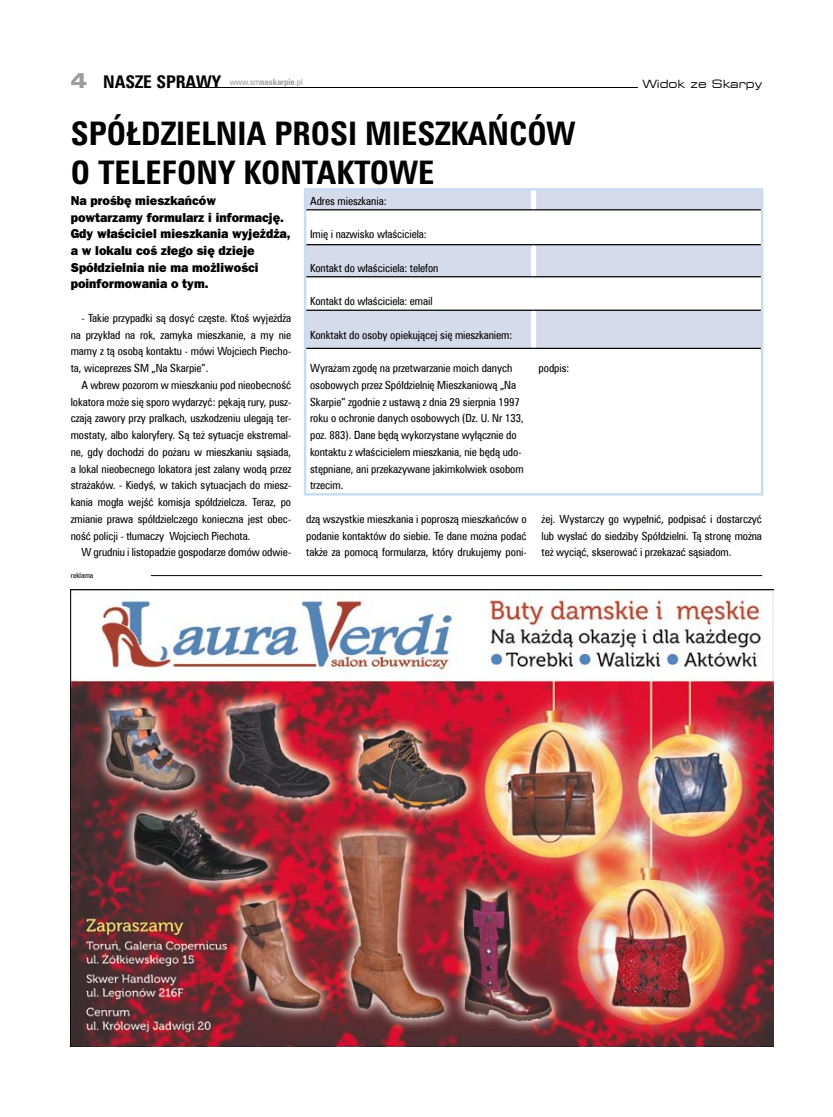
<style>
.page{position:relative;width:833px;height:1117px;background:#fff}
.page>*{position:absolute;margin:0;border:0;box-sizing:border-box;transform-origin:0 0}
.t1{font:700 32.5px "Zurich Cn EU";color:#000}
.t2{font:700 17.5px "Zurich Cn EU";color:#000}
.t3{font:800 13px/16.8px "Franklin Gothic Pl";color:#000;scale:.96 1}
.t4{font:11.25px/16.8px "Zurich Cn EU";letter-spacing:-.005em;color:#000;text-align:justify}
.t5{font:expanded 11.25px "Square 721 BT";color:#000}
.t6{font:8.75px "Zurich Cn EU";color:#9c9d9f}
.t7{font:7.5px "Zurich Cn EU";color:#000}
.s1{font-family:"Zurich Blk Ex EU";font-weight:400;font-size:21.25px;color:#9c9d9f}
.s2{font-weight:700;font-size:17.5px;color:#000}
.s3{font-weight:700}
</style>
<div class="page">
<hr style="left:183px;top:87px;width:455px;height:1px;background:#000">
<img style="left:71px;top:589px;width:702px;height:456px">
<hr style="left:151px;top:575px;width:611px;height:1px;background:#000">
<svg style="left:306px;top:190px;width:455px;height:157px;fill:#d6dbec"></svg>
<hr style="left:304px;top:188px;width:229px;height:2px;background:#c8dcf0">
<hr style="left:304px;top:190px;width:2px;height:20px;background:#c8dcf0">
<hr style="left:533px;top:188px;width:230px;height:2px;background:#c8dcf0">
<hr style="left:761px;top:190px;width:2px;height:20px;background:#c8dcf0">
<hr style="left:304px;top:210px;width:2px;height:35px;background:#c8dcf0">
<hr style="left:761px;top:210px;width:2px;height:35px;background:#c8dcf0">
<hr style="left:304px;top:245px;width:2px;height:32px;background:#c8dcf0">
<hr style="left:761px;top:245px;width:2px;height:32px;background:#c8dcf0">
<hr style="left:304px;top:277px;width:2px;height:33px;background:#c8dcf0">
<hr style="left:761px;top:277px;width:2px;height:33px;background:#c8dcf0">
<hr style="left:304px;top:310px;width:2px;height:38px;background:#c8dcf0">
<hr style="left:761px;top:310px;width:2px;height:38px;background:#c8dcf0">
<hr style="left:304px;top:348px;width:2px;height:145px;background:#c8dcf0">
<hr style="left:761px;top:348px;width:2px;height:145px;background:#c8dcf0">
<hr style="left:304px;top:493px;width:229px;height:2px;background:#c8dcf0">
<hr style="left:533px;top:493px;width:230px;height:2px;background:#c8dcf0">
<div style="left:531px;top:190px;width:5px;height:19px;background:#fff"></div>
<div style="left:531px;top:210px;width:5px;height:34px;background:#fff"></div>
<div style="left:531px;top:245px;width:5px;height:31px;background:#fff"></div>
<div style="left:531px;top:277px;width:5px;height:32px;background:#fff"></div>
<div style="left:531px;top:311px;width:5px;height:36px;background:#fff"></div>
<hr style="left:306px;top:209px;width:227px;height:1px;background:#000">
<hr style="left:533px;top:209px;width:228px;height:1px;background:#000">
<hr style="left:306px;top:244px;width:227px;height:1px;background:#000">
<hr style="left:533px;top:244px;width:228px;height:1px;background:#000">
<hr style="left:306px;top:276px;width:227px;height:1px;background:#000">
<hr style="left:533px;top:276px;width:228px;height:1px;background:#000">
<hr style="left:306px;top:309px;width:227px;height:2px;background:#000">
<hr style="left:533px;top:309px;width:228px;height:2px;background:#000">
<hr style="left:306px;top:347px;width:227px;height:2px;background:#000">
<hr style="left:533px;top:347px;width:228px;height:2px;background:#000">
<h2 class="t2" style="left:71px;top:71px;width:43px"><span class="s1">4</span> NASZE</h2>
<p class="t6" style="left:156px;top:77px;width:148px"><span class="s2">SPRAWY</span> www.sm<span class="s3">NASKARPIE</span>.pl</p>
<p class="t5" style="left:642px;top:77px;width:121px">Widok ze Skarpy</p>
<h1 class="t1" style="left:71px;top:113px;width:163px">SPÓŁDZIELNIA</h1>
<h1 class="t1" style="left:274px;top:113px;width:109px">PROSI MIESZKA</h1>
<h1 class="t1" style="left:487px;top:113px;width:90px">ŃCÓW</h1>
<h1 class="t1" style="left:71px;top:152px;width:127px">O TELEFONY</h1>
<h1 class="t1" style="left:243px;top:152px;width:19px">KONTAKTO</h1>
<h1 class="t1" style="left:389px;top:152px;width:43px">WE</h1>
<p class="t3" style="left:71px;top:192px;width:230px">Na prośbę mieszkańców powtarzamy formularz i informację.<br>Gdy właściciel mieszkania wyjeżdża, a w lokalu coś złego się dzieje<br>Spółdzielnia nie ma możliwości poinformowania o tym.</p>
<p class="t4" style="left:71px;top:309px;width:222px;text-indent:11px">- Takie przypadki są dosyć częste. Ktoś wyjeżdża na przykład na rok, zamyka mieszkanie, a my nie mamy z tą osobą kontaktu - mówi Wojciech Piecho&shy;ta, wiceprezes SM „Na Skarpie”.</p>
<p class="t4" style="left:71px;top:376px;width:222px;text-indent:11px">A wbrew pozorom w mieszkaniu pod nieobecność lokatora może się sporo wydarzyć: pękają rury, pusz&shy;czają zawory przy pralkach, uszkodzeniu ulegają ter&shy;mostaty, albo kaloryfery. Są też sytuacje ekstremal&shy;ne, gdy dochodzi do pożaru w mieszkaniu sąsiada, a lokal nieobecnego lokatora jest zalany wodą przez strażaków. - Kiedyś, w takich sytuacjach do miesz&shy;kania mogła wejść komisja spółdzielcza. Teraz, po zmianie prawa spółdzielczego konieczna jest obec&shy;ność policji - tłumaczy Wojciech Piechota.</p>
<p class="t4" style="left:81px;top:544px;width:211px">W grudniu i listopadzie gospodarze domów odwie-</p>
<p class="t4" style="left:310px;top:192px;width:78px">Adres mieszkania:</p>
<p class="t4" style="left:310px;top:226px;width:118px">Imię i nazwisko właściciela:</p>
<p class="t4" style="left:310px;top:259px;width:130px">Kontakt do właściciela: telefon</p>
<p class="t4" style="left:310px;top:293px;width:124px">Kontakt do właściciela: email</p>
<p class="t4" style="left:310px;top:326px;width:204px">Konktakt do osoby opiekującej się mieszkaniem:</p>
<p class="t4" style="left:310px;top:359px;width:215px;text-align:left">Wyrażam zgodę na przetwarzanie moich danych osobowych przez Spółdzielnię Mieszkaniową „Na Skarpie” zgodnie z ustawą z dnia 29 sierpnia 1997 roku o ochronie danych osobowych (Dz. U. Nr 133, poz. 883). Dane będą wykorzystane wyłącznie do kontaktu z właścicielem mieszkania, nie będą udo&shy;stępniane, ani przekazywane jakimkolwiek osobom trzecim.</p>
<p class="t4" style="left:538px;top:359px;width:32px">podpis:</p>
<p class="t4" style="left:306px;top:510px;width:222px">dzą wszystkie mieszkania i poproszą mieszkańców o podanie kontaktów do siebie. Te dane można podać także za pomocą formularza, który drukujemy poni-</p>
<p class="t4" style="left:541px;top:510px;width:222px">żej. Wystarczy go wypełnić, podpisać i dostarczyć lub wysłać do siedziby Spółdzielni. Tą stronę można też wyciąć, skserować i przekazać sąsiadom.</p>
<p class="t7" style="left:71px;top:571px;width:24px">reklama</p>
</div>
